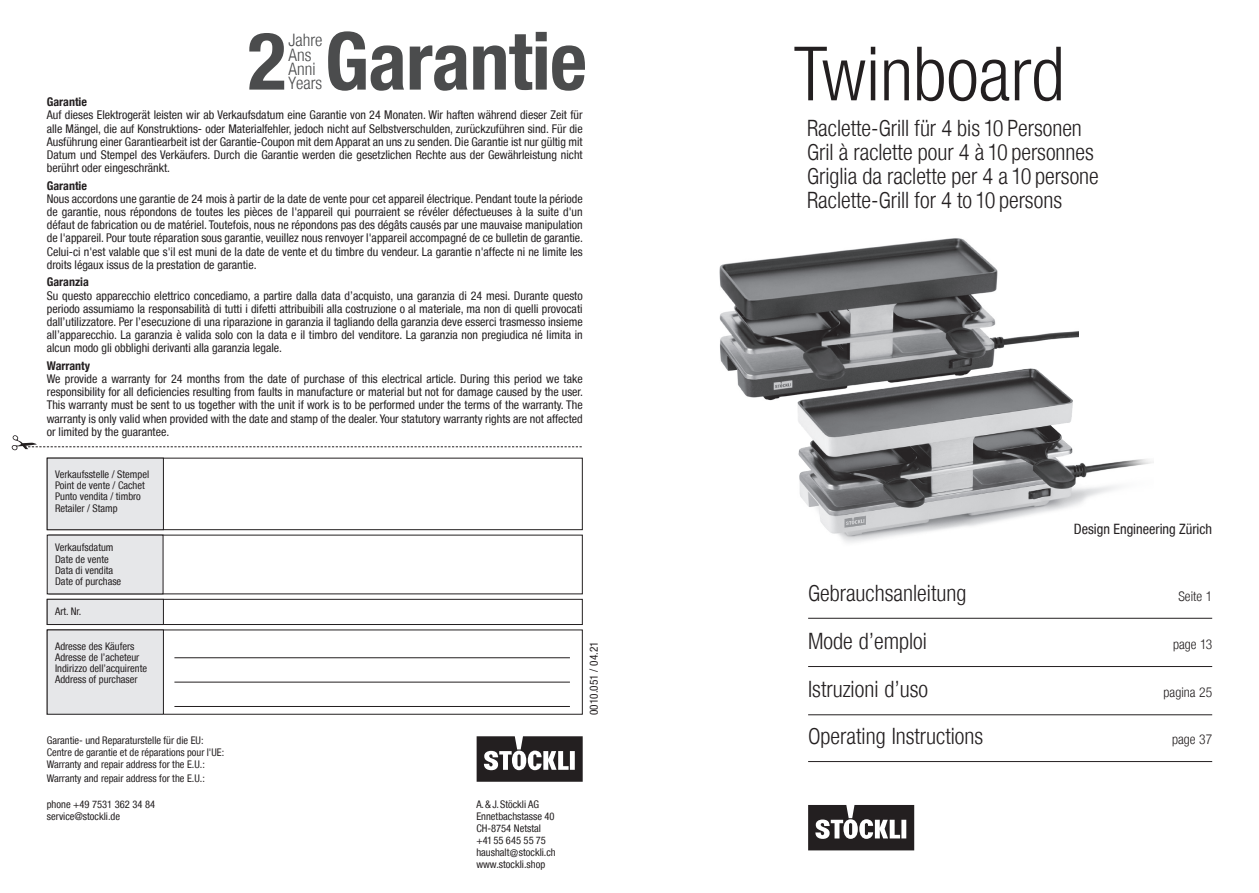
<style>
.page{position:relative;width:1259px;height:893px;background:#fff}
.page>*{position:absolute;margin:0;border:0;box-sizing:border-box;transform-origin:0 0}
.t1{font:700 condensed 79.95px "Helvetica Neue LT";letter-spacing:-.01em;color:#4b4c4d}
._01_Titel_Titelseite{font:300 condensed 75px "Helvetica Neue LT";color:#231f20}
._03_Untertitel_Racle{font:300 condensed 22.5px "Helvetica Neue LT";color:#231f20}
._00_Inhalt_Titelseit{font:300 condensed 22.5px "Helvetica Neue LT";color:#231f20}
.t2{font:300 condensed 17.1px/14.4px "Helvetica Neue LT";color:#4b4c4d}
.lauftext{font:condensed 14.25px "Helvetica Neue LT";color:#231f20}
._00_Inhalt_Titelseit-2{font:300 condensed 13.5px "Helvetica Neue LT";color:#231f20}
.t3{font:condensed 12px/13.2px "Helvetica Neue LT";color:#231f20;text-align:justify}
.t4{font:700 condensed 12px "Helvetica Neue LT";color:#231f20}
.t5{font:condensed 11.25px "Helvetica Neue LT";color:#231f20}
._03_Lauftext{font:condensed 10.5px/11.2px "Helvetica Neue LT";color:#231f20}
</style>
<div class="page">
<img style="left:719px;top:238px;width:359px;height:160px">
<img style="left:760px;top:364px;width:393px;height:179px">
<svg style="left:12px;top:435px;width:570px;height:15px"></svg>
<div style="left:47px;top:458px;width:536px;height:72px;border:1px solid #231f20"></div>
<div style="left:47px;top:458px;width:116px;height:72px;background:#e6e7e9"></div>
<div style="left:47px;top:458px;width:117px;height:72px;border:1px solid #231f20"></div>
<div style="left:47px;top:535px;width:116px;height:59px;background:#e6e7e9"></div>
<div style="left:47px;top:599px;width:536px;height:26px;border:1px solid #231f20"></div>
<div style="left:47px;top:599px;width:116px;height:25px;background:#e6e7e9"></div>
<div style="left:47px;top:599px;width:117px;height:26px;border:1px solid #231f20"></div>
<div style="left:47px;top:630px;width:536px;height:85px;border:1px solid #231f20"></div>
<div style="left:47px;top:630px;width:116px;height:84px;background:#e6e7e9"></div>
<div style="left:47px;top:630px;width:117px;height:85px;border:1px solid #231f20"></div>
<hr style="left:174px;top:657px;width:396px;height:1px;background:#231f20">
<hr style="left:174px;top:682px;width:396px;height:1px;background:#231f20">
<hr style="left:174px;top:706px;width:396px;height:1px;background:#231f20">
<svg style="left:476px;top:736px;width:107px;height:46px"></svg>
<svg style="left:808px;top:805px;width:106px;height:45px"></svg>
<hr style="left:808px;top:618px;width:404px;height:1px;background:#231f20">
<hr style="left:808px;top:666px;width:404px;height:1px;background:#231f20">
<hr style="left:808px;top:714px;width:404px;height:1px;background:#231f20">
<hr style="left:808px;top:761px;width:404px;height:1px;background:#231f20">
<p class="t1" style="left:325px;top:13px;width:264px">Garantie</p>
<p class="t1" style="left:248px;top:13px;width:40px">2</p>
<p class="t2" style="left:288px;top:33px;width:35px">Jahre<br>Ans<br>Anni</p>
<p class="t2" style="left:288px;top:76px;width:35px">Years</p>
<p class="t4" style="left:47px;top:95px;width:42px">Garantie</p>
<p class="t3" style="left:47px;top:108px;width:537px">Auf dieses Elektrogerät leisten wir ab Verkaufsdatum eine Garantie von 24 Monaten. Wir haften während dieser Zeit für alle Mängel, die auf Konstruktions- oder Materialfehler, jedoch nicht auf Selbstverschulden, zurückzuführen sind. Für die Ausführung einer Garantiearbeit ist der Garantie-Coupon mit dem Apparat an uns zu senden. Die Garantie ist nur gültig mit Datum und Stempel des Verkäufers. Durch die Garantie werden die gesetzlichen Rechte aus der Gewährleistung nicht berührt oder eingeschränkt.</p>
<p class="t4" style="left:47px;top:178px;width:42px">Garantie</p>
<p class="t3" style="left:47px;top:192px;width:538px">Nous accordons une garantie de 24 mois à partir de la date de vente pour cet appareil électrique. Pendant toute la période de garantie, nous répondons de toutes les pièces de l'appareil qui pourraient se révéler défectueuses à la suite d'un défaut de fabrication ou de matériel. Toutefois, nous ne répondons pas des dégâts causés par une mauvaise manipulation de l'appareil. Pour toute réparation sous garantie, veuillez nous renvoyer l'appareil accompagné de ce bulletin de garantie.<br>Celui-ci n'est valable que s'il est muni de la date de vente et du timbre du vendeur. La garantie n'affecte ni ne limite les droits légaux issus de la prestation de garantie.</p>
<p class="t4" style="left:47px;top:275px;width:43px">Garanzia</p>
<p class="t3" style="left:47px;top:289px;width:537px">Su questo apparecchio elettrico concediamo, a partire dalla data d’acquisto, una garanzia di 24 mesi. Durante questo periodo assumiamo la responsabilità di tutti i difetti attribuibili alla costruzione o al materiale, ma non di quelli provocati dall’utilizzatore. Per l’esecuzione di una riparazione in garanzia il tagliando della garanzia deve esserci trasmesso insieme all’apparecchio. La garanzia è valida solo con la data e il timbro del venditore. La garanzia non pregiudica né limita in alcun modo gli obblighi derivanti alla garanzia legale.</p>
<p class="t4" style="left:47px;top:358px;width:45px">Warranty</p>
<p class="t3" style="left:47px;top:372px;width:538px">We provide a warranty for 24 months from the date of purchase of this electrical article. During this period we take responsibility for all deficiencies resulting from faults in manufacture or material but not for damage caused by the user.<br>This warranty must be sent to us together with the unit if work is to be performed under the terms of the warranty. The warranty is only valid when provided with the date and stamp of the dealer. Your statutory warranty rights are not affected or limited by the guarantee.</p>
<p class="_03_Lauftext" style="left:55px;top:468px;width:96px">Verkaufsstelle / Stempel</p>
<p class="_03_Lauftext" style="left:55px;top:480px;width:91px">Point de vente / Cachet<br>Punto vendita / timbro</p>
<p class="_03_Lauftext" style="left:55px;top:502px;width:64px">Retailer / Stamp</p>
<p class="_03_Lauftext" style="left:55px;top:542px;width:60px">Verkaufsdatum</p>
<p class="_03_Lauftext" style="left:55px;top:553px;width:60px">Date de vente<br>Data di vendita</p>
<p class="_03_Lauftext" style="left:55px;top:576px;width:68px">Date of purchase</p>
<p class="_03_Lauftext" style="left:55px;top:605px;width:28px">Art. Nr.</p>
<p class="_03_Lauftext" style="left:55px;top:640px;width:81px">Adresse des Käufers</p>
<p class="_03_Lauftext" style="left:55px;top:651px;width:86px">Adresse de l’acheteur</p>
<p class="_03_Lauftext" style="left:55px;top:663px;width:93px">Indirizzo dell’acquirente</p>
<p class="_03_Lauftext" style="left:55px;top:674px;width:84px">Address of purchaser</p>
<p class="_03_Lauftext" style="left:47px;top:734px;width:158px">Garantie- und Reparaturstelle für die EU:</p>
<p class="_03_Lauftext" style="left:47px;top:746px;width:179px">Centre de garantie et de réparations pour l'UE:</p>
<p class="_03_Lauftext" style="left:47px;top:758px;width:160px">Warranty and repair address for the E.U.:</p>
<p class="_03_Lauftext" style="left:47px;top:772px;width:160px">Warranty and repair address for the E.U.:</p>
<p class="_03_Lauftext" style="left:47px;top:799px;width:110px">phone +49 7531 362 34 84</p>
<p class="_03_Lauftext" style="left:47px;top:811px;width:75px">service@stockli.de</p>
<p class="_03_Lauftext" style="left:476px;top:798px;width:64px">A.&amp; J. Stöckli AG</p>
<p class="_03_Lauftext" style="left:476px;top:810px;width:80px">Ennetbachstasse 40</p>
<p class="_03_Lauftext" style="left:476px;top:822px;width:66px">CH-8754 Netstal</p>
<p class="_03_Lauftext" style="left:476px;top:834px;width:71px">+41 55 645 55 75</p>
<p class="_03_Lauftext" style="left:476px;top:846px;width:81px">haushalt@stockli.ch</p>
<p class="_03_Lauftext" style="left:476px;top:858px;width:70px">www.stockli.shop</p>
<p class="t5" style="left:587px;top:715px;width:75px;rotate:-90deg">0010.051 / 04.21</p>
<p class="_01_Titel_Titelseite" style="left:794px;top:31px;width:272px">Twinboard</p>
<p class="_03_Untertitel_Racle" style="left:807px;top:115px;width:276px">Raclette-Grill für 4 bis 10 Personen</p>
<p class="_03_Untertitel_Racle" style="left:807px;top:139px;width:288px">Gril à raclette pour 4 à 10 personnes</p>
<p class="_03_Untertitel_Racle" style="left:807px;top:163px;width:293px">Griglia da raclette per 4 a 10 persone</p>
<p class="_03_Untertitel_Racle" style="left:807px;top:187px;width:256px">Raclette-Grill for 4 to 10 persons</p>
<p class="lauftext" style="left:1074px;top:521px;width:140px">Design Engineering Zürich</p>
<p class="_00_Inhalt_Titelseit" style="left:808px;top:580px;width:160px">Gebrauchsanleitung</p>
<p class="_00_Inhalt_Titelseit-2" style="left:1178px;top:588px;width:35px">Seite 1</p>
<p class="_00_Inhalt_Titelseit" style="left:808px;top:628px;width:120px">Mode d’emploi</p>
<p class="_00_Inhalt_Titelseit-2" style="left:1173px;top:637px;width:41px">page 13</p>
<p class="_00_Inhalt_Titelseit" style="left:808px;top:676px;width:121px">Istruzioni d’uso</p>
<p class="_00_Inhalt_Titelseit-2" style="left:1163px;top:685px;width:50px">pagina 25</p>
<p class="_00_Inhalt_Titelseit" style="left:808px;top:723px;width:177px">Operating Instructions</p>
<p class="_00_Inhalt_Titelseit-2" style="left:1172px;top:732px;width:42px">page 37</p>
</div>
